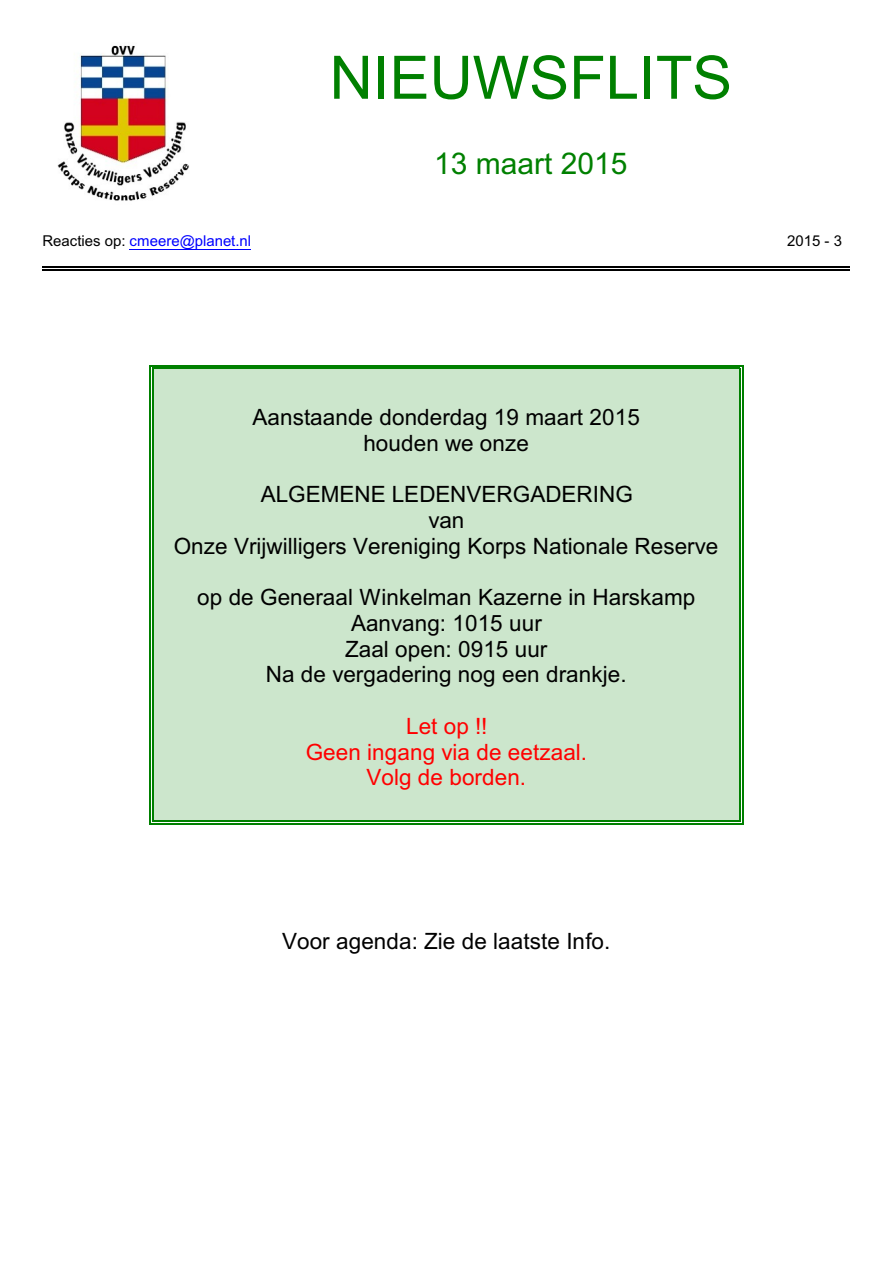
<style>
.page{position:relative;width:893px;height:1263px;background:#fff}
.page>*{position:absolute;margin:0;border:0;box-sizing:border-box;transform-origin:0 0}
.t1{font:60px "Arial";color:#008000}
.t2{font:30px "Arial";color:#008000}
.t3{font:22.5px/25.8px "Arial";color:#000;text-align:center}
.t4{font:22.5px/25.8px "Arial";letter-spacing:.005em;color:#f00;text-align:center}
.t5{font:15px "Arial";color:#00f}
.t6{font:15px "Arial";color:#000}
.s1{color:#000}
</style>
<div class="page">
<hr style="left:130px;top:249px;width:121px;height:1px;background:#00f">
<div style="left:152px;top:368px;width:588px;height:454px;background:#cce6cc"></div>
<hr style="left:152px;top:368px;width:2px;height:453px;background:#008000">
<hr style="left:739px;top:368px;width:1px;height:453px;background:#008000">
<hr style="left:152px;top:368px;width:588px;height:1px;background:#008000">
<hr style="left:152px;top:820px;width:588px;height:2px;background:#008000">
<hr style="left:149px;top:365px;width:2px;height:459px;background:#008000">
<hr style="left:742px;top:365px;width:1px;height:459px;background:#008000">
<hr style="left:149px;top:365px;width:594px;height:1px;background:#008000">
<hr style="left:149px;top:823px;width:594px;height:1px;background:#008000">
<hr style="left:42px;top:266px;width:808px;height:1px;background:#000">
<hr style="left:42px;top:269px;width:808px;height:1px;background:#000">
<img style="left:57px;top:45px;width:132px;height:156px">
<h1 class="t1" style="left:330px;top:55px;width:404px">NIEUWSFLITS</h1>
<h2 class="t2" style="left:434px;top:152px;width:195px">13 maart 2015</h2>
<p class="t5" style="left:42px;top:235px;width:210px"><span class="s1">Reacties op:</span> cmeere@planet.nl</p>
<p class="t6" style="left:787px;top:235px;width:56px">2015 - 3</p>
<p class="t3" style="left:253px;top:406px;width:389px">Aanstaande donderdag 19 maart 2015 houden we onze</p>
<p class="t3" style="left:174px;top:483px;width:546px">ALGEMENE LEDENVERGADERING<br>van<br>Onze Vrijwilligers Vereniging Korps Nationale Reserve</p>
<p class="t3" style="left:197px;top:586px;width:499px">op de Generaal Winkelman Kazerne in Harskamp<br>Aanvang: 1015 uur<br>Zaal open: 0915 uur<br>Na de vergadering nog een drankje.</p>
<p class="t4" style="left:306px;top:715px;width:283px">Let op !!<br>Geen ingang via de eetzaal.<br>Volg de borden.</p>
<p class="t3" style="left:282px;top:930px;width:330px">Voor agenda: Zie de laatste Info.</p>
</div>
